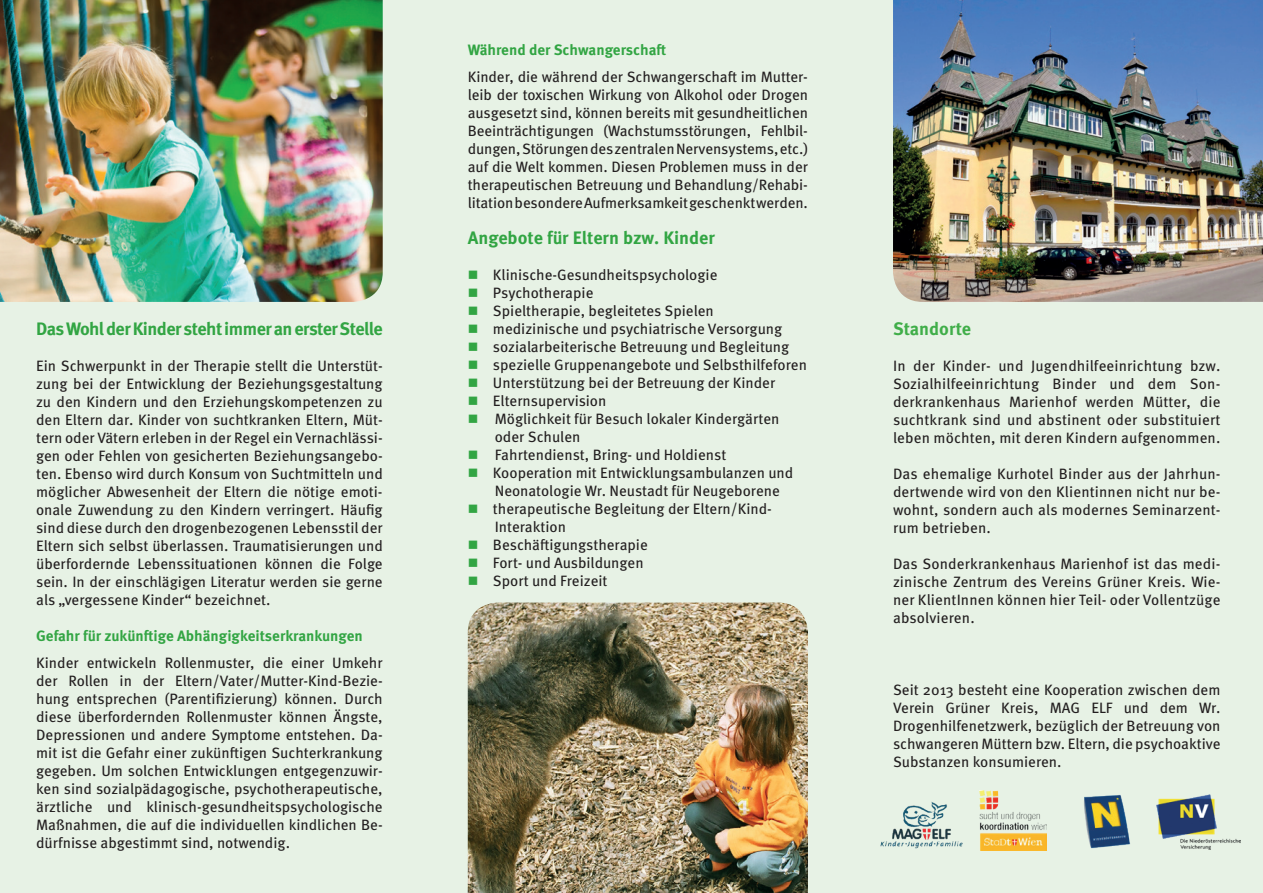
<style>
.page{position:relative;width:1263px;height:893px;background:#e7f2e5}
.page>*{position:absolute;margin:0;border:0;box-sizing:border-box;transform-origin:0 0}
.t1{font:700 18px "Meta OT";letter-spacing:-.03em;color:#32a543}
.t2{font:700 18px "Meta OT";color:#32a543}
.t3{font:700 18px "Meta OT";color:#40ae49}
.t4{font:15px/18px "Meta OT";color:#231f20;text-align:justify}
.t5{font:700 15px "Meta OT";color:#32a543}
.s1{color:#32a543}
</style>
<div class="page">
<img style="left:0;top:0;width:383px;height:302px">
<img style="left:468px;top:603px;width:340px;height:290px">
<img style="left:893px;top:0;width:370px;height:302px">
<img style="left:880px;top:802px;width:83px;height:46px">
<img style="left:980px;top:791px;width:66px;height:59px">
<img style="left:1084px;top:795px;width:46px;height:54px">
<img style="left:1156px;top:794px;width:84px;height:55px">
<p class="t1" style="left:36px;top:318px;width:348px">Das Wohl der Kinder steht immer an erster Stelle</p>
<p class="t4" style="left:36px;top:357px;width:348px">Ein Schwerpunkt in der Therapie stellt die Unterstüt&shy;zung bei der Entwicklung der Beziehungsgestaltung zu den Kindern und den Erziehungskompetenzen zu den Eltern dar. Kinder von suchtkranken Eltern, Müt&shy;tern oder Vätern erleben in der Regel ein Vernachlässi&shy;gen oder Fehlen von gesicherten Beziehungsangebo&shy;ten. Ebenso wird durch Konsum von Suchtmitteln und möglicher Abwesenheit der Eltern die nötige emoti&shy;onale Zuwendung zu den Kindern verringert. Häufig sind diese durch den drogenbezogenen Lebensstil der Eltern sich selbst überlassen. Traumatisierungen und überfordernde Lebenssituationen können die Folge sein. In der einschlägigen Literatur werden sie gerne als „vergessene Kinder“ bezeichnet.</p>
<p class="t5" style="left:36px;top:626px;width:328px">Gefahr für zukünftige Abhängigkeitserkrankungen</p>
<p class="t4" style="left:36px;top:654px;width:348px">Kinder entwickeln Rollenmuster, die einer Umkehr der Rollen in der Eltern/Vater/Mutter-Kind-Bezie&shy;hung entsprechen (Parentifizierung) können. Durch diese überfordernden Rollenmuster können Ängste, Depressionen und andere Symptome entstehen. Da&shy;mit ist die Gefahr einer zukünftigen Suchterkrankung gegeben. Um solchen Entwicklungen entgegenzuwir&shy;ken sind sozialpädagogische, psychotherapeutische, ärztliche und klinisch-gesundheitspsychologische Maßnahmen, die auf die individuellen kindlichen Be&shy;dürfnisse abgestimmt sind, notwendig.</p>
<p class="t5" style="left:468px;top:41px;width:200px">Während der Schwangerschaft</p>
<p class="t4" style="left:468px;top:68px;width:342px">Kinder, die während der Schwangerschaft im Mutter&shy;leib der toxischen Wirkung von Alkohol oder Drogen ausgesetzt sind, können bereits mit gesundheitlichen Beeinträchtigungen (Wachstumsstörungen, Fehlbil&shy;dungen, Störungen des zentralen Nervensystems, etc.) auf die Welt kommen. Diesen Problemen muss in der therapeutischen Betreuung und Behandlung/Rehabi&shy;litation besondere Aufmerksamkeit geschenkt werden.</p>
<p class="t2" style="left:468px;top:227px;width:249px">Angebote für Eltern bzw. Kinder</p>
<p class="t4" style="left:468px;top:266px;width:251px"><span class="s1">■</span> Klinische-Gesundheitspsychologie</p>
<p class="t4" style="left:468px;top:284px;width:127px"><span class="s1">■</span> Psychotherapie</p>
<p class="t4" style="left:468px;top:302px;width:248px"><span class="s1">■</span> Spieltherapie, begleitetes Spielen</p>
<p class="t4" style="left:468px;top:320px;width:316px"><span class="s1">■</span> medizinische und psychiatrische Versorgung</p>
<p class="t4" style="left:468px;top:338px;width:323px"><span class="s1">■</span> sozialarbeiterische Betreuung und Begleitung</p>
<p class="t4" style="left:468px;top:356px;width:341px"><span class="s1">■</span> spezielle Gruppenangebote und Selbsthilfeforen</p>
<p class="t4" style="left:468px;top:374px;width:309px"><span class="s1">■</span> Unterstützung bei der Betreuung der Kinder</p>
<p class="t4" style="left:468px;top:392px;width:140px"><span class="s1">■</span> Elternsupervision</p>
<p class="t4" style="left:495px;top:410px;width:286px;text-indent:-27px"><span class="s1">■</span> Möglichkeit für Besuch lokaler Kindergärten oder Schulen</p>
<p class="t4" style="left:468px;top:446px;width:260px"><span class="s1">■</span> Fahrtendienst, Bring- und Holdienst</p>
<p class="t4" style="left:495px;top:464px;width:300px;text-indent:-27px"><span class="s1">■</span> Kooperation mit Entwicklungsambulanzen und<br>Neonatologie Wr. Neustadt für Neugeborene</p>
<p class="t4" style="left:495px;top:500px;width:279px;text-indent:-27px"><span class="s1">■</span> therapeutische Begleitung der Eltern/Kind-<br>Interaktion</p>
<p class="t4" style="left:468px;top:536px;width:182px"><span class="s1">■</span> Beschäftigungstherapie</p>
<p class="t4" style="left:468px;top:554px;width:177px"><span class="s1">■</span> Fort- und Ausbildungen</p>
<p class="t4" style="left:468px;top:572px;width:141px"><span class="s1">■</span> Sport und Freizeit</p>
<p class="t3" style="left:893px;top:318px;width:80px">Standorte</p>
<p class="t4" style="left:893px;top:357px;width:329px">In der Kinder- und Jugendhilfeeinrichtung bzw.<br>Sozialhilfeeinrichtung Binder und dem Son&shy;derkrankenhaus Marienhof werden Mütter, die suchtkrank sind und abstinent oder substituiert leben möchten, mit deren Kindern aufgenommen.</p>
<p class="t4" style="left:893px;top:465px;width:329px">Das ehemalige Kurhotel Binder aus der Jahrhun&shy;dertwende wird von den Klientinnen nicht nur be&shy;wohnt, sondern auch als modernes Seminarzent&shy;rum betrieben.</p>
<p class="t4" style="left:893px;top:555px;width:329px">Das Sonderkrankenhaus Marienhof ist das medi&shy;zinische Zentrum des Vereins Grüner Kreis. Wie&shy;ner KlientInnen können hier Teil- oder Vollentzüge absolvieren.</p>
<p class="t4" style="left:893px;top:681px;width:329px">Seit 2013 besteht eine Kooperation zwischen dem Verein Grüner Kreis, MAG ELF und dem Wr.<br>Drogenhilfenetzwerk, bezüglich der Betreuung von schwangeren Müttern bzw. Eltern, die psychoaktive Substanzen konsumieren.</p>
</div>
